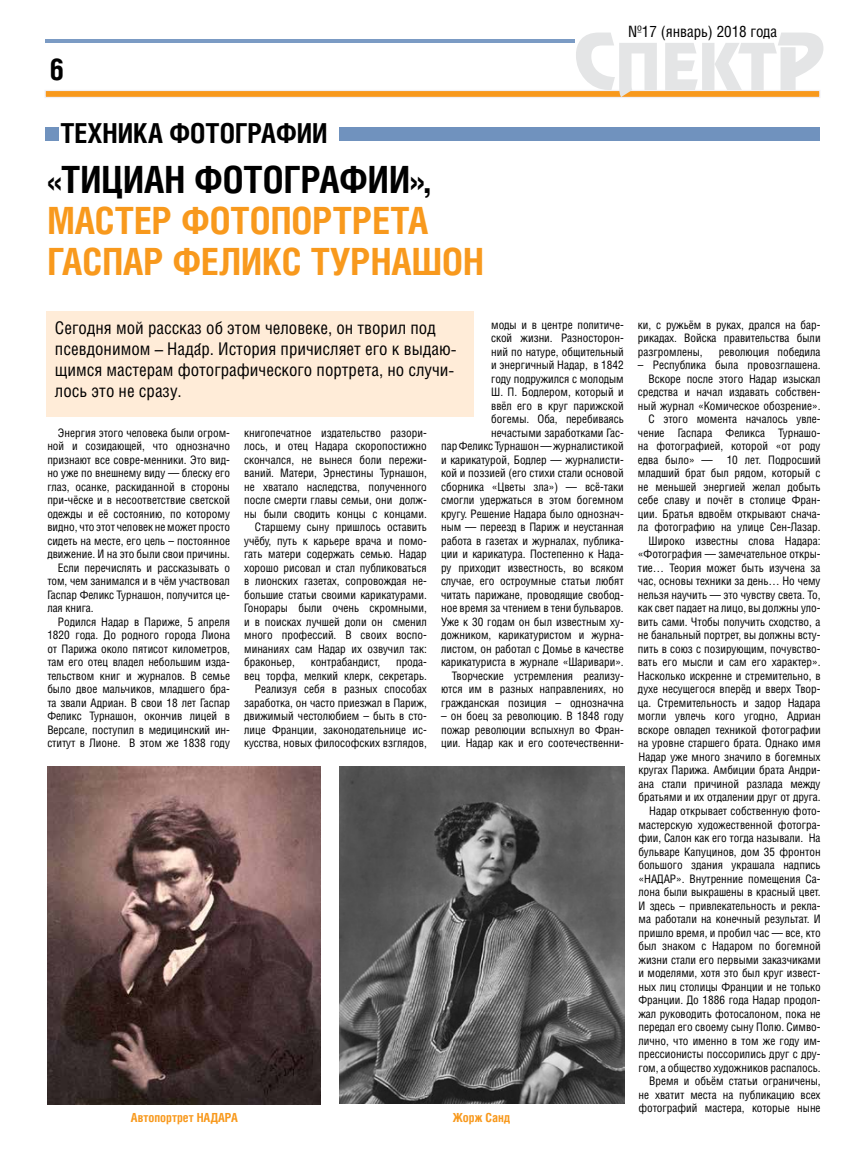
<style>
.page{position:relative;width:865px;height:1170px;background:#fff}
.page>*{position:absolute;margin:0;border:0;box-sizing:border-box;transform-origin:0 0}
.t1{font:700 37.5px/41.2px "Helios Cond";letter-spacing:.08em;color:#f8991d}
.t2{font:700 37.5px "Helios Cond";letter-spacing:.06em;color:#000}
.t3{font:700 30px "Helios Cond";color:#000}
.t4{font:700 27.5px "Helios Cond";color:#000}
.t5{font:17.5px/21px "Helios Cond";color:#000}
.t6{font:15px "AG Letterica Condensed C";color:#000}
.t7{font:700 12.5px "Helios Cond";color:#f8991d}
.t8{font:11.25px/13.5px "AG Letterica Condensed C";color:#000;text-align:right}
.s1{font-family:"Arial"}
</style>
<div class="page">
<div style="left:44px;top:90px;width:776px;height:8px;background:#f8991d;border:1px solid #f0eff5"></div>
<hr style="left:45px;top:39px;width:529px;height:4px;background:#7b9bc4">
<svg style="left:575px;top:33px;width:248px;height:64px"></svg>
<div style="left:45px;top:128px;width:13px;height:13px;background:#7092be"></div>
<div style="left:339px;top:127px;width:480px;height:13px;background:#7092be"></div>
<div style="left:46px;top:311px;width:427px;height:105px;background:#ffecd8"></div>
<img style="left:48px;top:766px;width:272px;height:338px">
<img style="left:339px;top:766px;width:285px;height:336px">
<h2 class="t3" style="left:50px;top:51px;width:16px">6</h2>
<h3 class="t4" style="left:60px;top:117px;width:176px">ТЕХНИКА ФОТОГРАФ</h3>
<h3 class="t4" style="left:296px;top:117px;width:32px">ИИ</h3>
<h1 class="t2" style="left:47px;top:157px;width:384px">«Тициан фотографии»,</h1>
<h1 class="t1" style="left:47px;top:199px;width:434px">мастер фотопортрета<br>Гаспар Фели кс Турнашон</h1>
<h3 class="t6" style="left:628px;top:23px;width:150px">№17 (январь) 2018 года</h3>
<h3 class="t5" style="left:55px;top:317px;width:403px">Сегодня мой рассказ об этом человеке, он творил под псевдонимом – Нада<span class="s1">́</span>р. История причисляет его к выдаю&shy;щимся мастерам фотографического портрета, но случи&shy;лось это не сразу.</h3>
<p class="t8" style="left:441px;top:318px;width:184px">моды и в центре политиче-<br>ской жизни. Разносторон-<br>ний по натуре, общительный<br>и энергичный Надар, в 1842<br>году подружился с молодым<br>Ш. П. Бодлером, который и<br>ввёл его в круг парижской<br>богемы. Оба, перебиваясь нечастыми заработками Гас-<br>пар Феликс Турнашон— журналистикой и карикатурой, Бодлер — журналисти&shy;кой и поэзией (его стихи стали основой сборника «Цветы зла») — всё-таки смогли удержаться в этом богемном кругу. Решение Надара было однознач&shy;ным — переезд в Париж и неустанная работа в газетах и журналах, публика&shy;ции и карикатура. Постепенно к Нада&shy;ру приходит известность, во всяком случае, его остроумные статьи любят читать парижане, проводящие свобод&shy;ное время за чтением в тени бульваров.<br>Уже к 30 годам он был известным ху&shy;дожником, карикатуристом и журна&shy;листом, он работал с Домье в качестве карикатуриста в журнале «Шаривари».<br>Творческие устремления реализу&shy;ются им в разных направлениях, но гражданская позиция – однозначна</p>
<p class="t8" style="left:441px;top:709px;width:184px;text-align:justify">– он боец за революцию. В 1848 году пожар революции вспыхнул во Фран&shy;ции. Надар как и его соотечественни-</p>
<p class="t8" style="left:58px;top:426px;width:173px">Энергия этого человека были огром-</p>
<p class="t8" style="left:47px;top:439px;width:184px">ной и созидающей, что однозначно</p>
<p class="t8" style="left:47px;top:453px;width:184px">признают все совре-менники. Это вид-</p>
<p class="t8" style="left:47px;top:466px;width:184px">но уже по внешнему виду — блеску его</p>
<p class="t8" style="left:47px;top:480px;width:184px">глаз, осанке, раскиданной в стороны</p>
<p class="t8" style="left:47px;top:493px;width:184px">при-чёске и в несоответствие светской</p>
<p class="t8" style="left:47px;top:507px;width:184px">одежды и её состоянию, по которому</p>
<p class="t8" style="left:47px;top:520px;width:184px">видно, что этот человек не может просто</p>
<p class="t8" style="left:47px;top:534px;width:184px">сидеть на месте, его цель – постоянное</p>
<p class="t8" style="left:47px;top:547px;width:184px">движение. И на это были свои причины.</p>
<p class="t8" style="left:58px;top:561px;width:173px">Если перечислять и рассказывать о</p>
<p class="t8" style="left:47px;top:574px;width:184px">том, чем занимался и в чём участвовал</p>
<p class="t8" style="left:47px;top:588px;width:184px">Гаспар Феликс Турнашон, получится це-</p>
<p class="t8" style="left:47px;top:601px;width:48px">лая книга.</p>
<p class="t8" style="left:58px;top:615px;width:173px">Родился Надар в Париже, 5 апреля</p>
<p class="t8" style="left:47px;top:628px;width:184px">1820 года. До родного города Лиона</p>
<p class="t8" style="left:47px;top:642px;width:184px">от Парижа около пятисот километров,</p>
<p class="t8" style="left:47px;top:655px;width:184px">там его отец владел небольшим изда-</p>
<p class="t8" style="left:47px;top:669px;width:184px">тельством книг и журналов. В семье</p>
<p class="t8" style="left:47px;top:682px;width:184px">было двое мальчиков, младшего бра-</p>
<p class="t8" style="left:47px;top:696px;width:184px">та звали Адриан. В свои 18 лет Гаспар</p>
<p class="t8" style="left:47px;top:709px;width:184px">Феликс Турнашон, окончив лицей в</p>
<p class="t8" style="left:47px;top:723px;width:184px">Версале, поступил в медицинский ин-</p>
<p class="t8" style="left:47px;top:736px;width:184px">ститут в Лионе. В этом же 1838 году</p>
<p class="t8" style="left:244px;top:426px;width:184px">книгопечатное издательство разори-</p>
<p class="t8" style="left:244px;top:439px;width:184px">лось, и отец Надара скоропостижно</p>
<p class="t8" style="left:244px;top:453px;width:184px">скончался, не вынеся боли пережи-</p>
<p class="t8" style="left:244px;top:466px;width:184px">ваний. Матери, Эрнестины Турнашон,</p>
<p class="t8" style="left:244px;top:480px;width:184px">не хватало наследства, полученного</p>
<p class="t8" style="left:244px;top:493px;width:184px">после смерти главы семьи, они долж-</p>
<p class="t8" style="left:244px;top:507px;width:184px">ны были сводить концы с концами.</p>
<p class="t8" style="left:255px;top:520px;width:173px">Старшему сыну пришлось оставить</p>
<p class="t8" style="left:244px;top:534px;width:184px">учёбу, путь к карьере врача и помо-</p>
<p class="t8" style="left:244px;top:547px;width:184px">гать матери содержать семью. Надар</p>
<p class="t8" style="left:244px;top:561px;width:184px">хорошо рисовал и стал публиковаться</p>
<p class="t8" style="left:244px;top:574px;width:184px">в лионских газетах, сопровождая не-</p>
<p class="t8" style="left:244px;top:588px;width:184px">большие статьи своими карикатурами.</p>
<p class="t8" style="left:244px;top:601px;width:184px">Гонорары были очень скромными,</p>
<p class="t8" style="left:244px;top:615px;width:184px">и в поисках лучшей доли он сменил</p>
<p class="t8" style="left:244px;top:628px;width:184px">много профессий. В своих воспо-</p>
<p class="t8" style="left:244px;top:642px;width:184px">минаниях сам Надар их озвучил так:</p>
<p class="t8" style="left:244px;top:655px;width:52px">браконьер,</p>
<p class="t8" style="left:311px;top:655px;width:71px">контрабандист,</p>
<p class="t8" style="left:244px;top:655px;width:184px">прода-<br>вец торфа, мелкий клерк, секретарь.<br>Реализуя себя в разных способах заработка, он часто приезжал в Париж, движимый честолюбием – быть в сто&shy;лице Франции, законодательнице ис&shy;кусства, новых философских взглядов,</p>
<p class="t7" style="left:131px;top:1109px;width:81px">Автопортрет НАДАРА</p>
<p class="t7" style="left:452px;top:1109px;width:59px">Жорж Санд</p>
<p class="t8" style="left:637px;top:318px;width:184px;text-align:justify">ки, с ружьём в руках, дрался на бар&shy;рикадах. Войска правительства были разгромлены,</p>
<p class="t8" style="left:718px;top:345px;width:103px">революция победила</p>
<p class="t8" style="left:637px;top:358px;width:184px">– Республика была провозглашена.<br>Вскоре после этого Надар изыскал средства и начал издавать собствен&shy;ный журнал «Комическое обозрение».<br>С этого момента началось увле&shy;чение Гаспара Феликса Турнашо&shy;на фотографией, которой «от роду едва было» — 10 лет. Подросший младший брат был рядом, который с не меньшей энергией желал добыть себе славу и почёт в столице Фран&shy;ции. Братья вдвоём открывают снача&shy;ла фотографию на улице Сен-Лазар.<br>Широко известны слова Надара: «Фотография — замечательное откры&shy;тие… Теория может быть изучена за час, основы техники за день… Но чему нельзя научить — это чувству света. То, как свет падает на лицо, вы должны уло&shy;вить сами. Чтобы получить сходство, а не банальный портрет, вы должны всту&shy;пить в союз с позирующим, почувство&shy;вать его мысли и сам его характер».<br>Насколько искренне и стремительно, в духе несущегося вперёд и вверх Твор&shy;ца. Стремительность и задор Надара могли увлечь кого угодно, Адриан вскоре овладел техникой фотографии на уровне старшего брата. Однако имя Надар уже много значило в богемных кругах Парижа. Амбиции брата Андри&shy;ана стали причиной разлада между братьями и их отдалении друг от друга.<br>Надар открывает собственную фото&shy;мастерскую художественной фотогра&shy;фии, Салон как его тогда называли. На бульваре Капуцинов, дом 35 фронтон большого здания украшала надпись «НАДАР». Внутренние помещения Са&shy;лона были выкрашены в красный цвет.<br>И здесь – привлекательность и рекла&shy;ма работали на конечный результат. И пришло время, и пробил час — все, кто был знаком с Надаром по богемной жизни стали его первыми заказчиками и моделями, хотя это был круг извест&shy;ных лиц столицы Франции и не только Франции. До 1886 года Надар продол&shy;жал руководить фотосалоном, пока не передал его своему сыну Полю. Симво&shy;лично, что именно в том же году им&shy;прессионисты поссорились друг с дру&shy;гом, а общество художников распалось.<br>Время и объём статьи ограничены, не хватит места на публикацию всех фотографий мастера, которые ныне</p>
</div>
